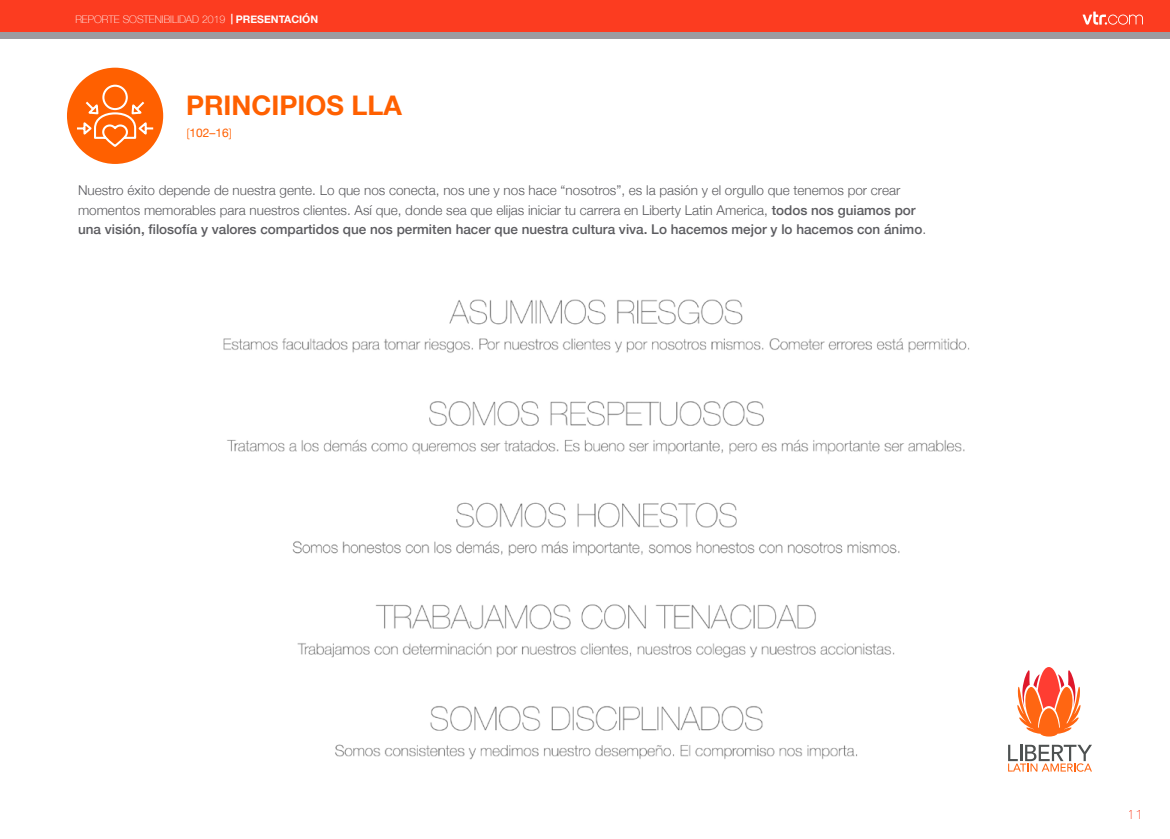
<style>
.page{position:relative;width:1170px;height:839px;background:#fff}
.page>*{position:absolute;margin:0;border:0;box-sizing:border-box;transform-origin:0 0}
.t1{font:700 27px "Helvetica Neue";color:#ff6000}
.t2{font:300 13.5px/19.5px "Helvetica Neue";color:#5b5b5f}
.t3{font:100 13.5px "Helvetica Neue";color:#fc3c20}
.t4{font:12px "Helvetica Neue";color:#ff6000}
.t5{font:100 10.5px "Helvetica Neue";color:#fff}
.s1{font-weight:700}
.s2{font-family:"Nunito";font-weight:300}
.s3{font-weight:500}
</style>
<div class="page">
<div style="left:0;top:0;width:1170px;height:32px;background:#fc3c20"></div>
<div style="left:0;top:32px;width:1170px;height:7px;background:#9c9ba0"></div>
<svg style="left:1083px;top:12px;width:60px;height:13px"></svg>
<div style="left:67px;top:68px;width:96px;height:96px;background:#ff6000;border-radius:50%"></div>
<svg style="left:75px;top:84px;width:80px;height:64px"></svg>
<svg style="left:1017px;top:667px;width:64px;height:69px"></svg>
<svg style="left:1008px;top:744px;width:84px;height:27px"></svg>
<img style="left:223px;top:299px;width:747px;height:461px">
<p class="t5" style="left:75px;top:11px;width:244px">REPORTE SOSTENIBILIDAD 2019 <span class="s1">| PRESENTACIÓN</span></p>
<h1 class="t1" style="left:186px;top:84px;width:217px">PRINCIPIOS LLA</h1>
<p class="t4" style="left:186px;top:124px;width:48px"><span class="s2">[</span>102–16<span class="s2">]</span></p>
<p class="t2" style="left:78px;top:179px;width:850px">Nuestro éxito depende de nuestra gente. Lo que nos conecta, nos une y nos hace “nosotros”, es la pasión y el orgullo que tenemos por crear momentos memorables para nuestros clientes. Así que, donde sea que elijas iniciar tu carrera en Liberty Latin America, <span class="s3">todos nos guiamos por una visión, filosofía y valores compartidos que nos permiten hacer que nuestra cultura viva. Lo hacemos mejor y lo hacemos con ánimo</span>.</p>
<p class="t3" style="left:1128px;top:804px;width:17px">11</p>
</div>
